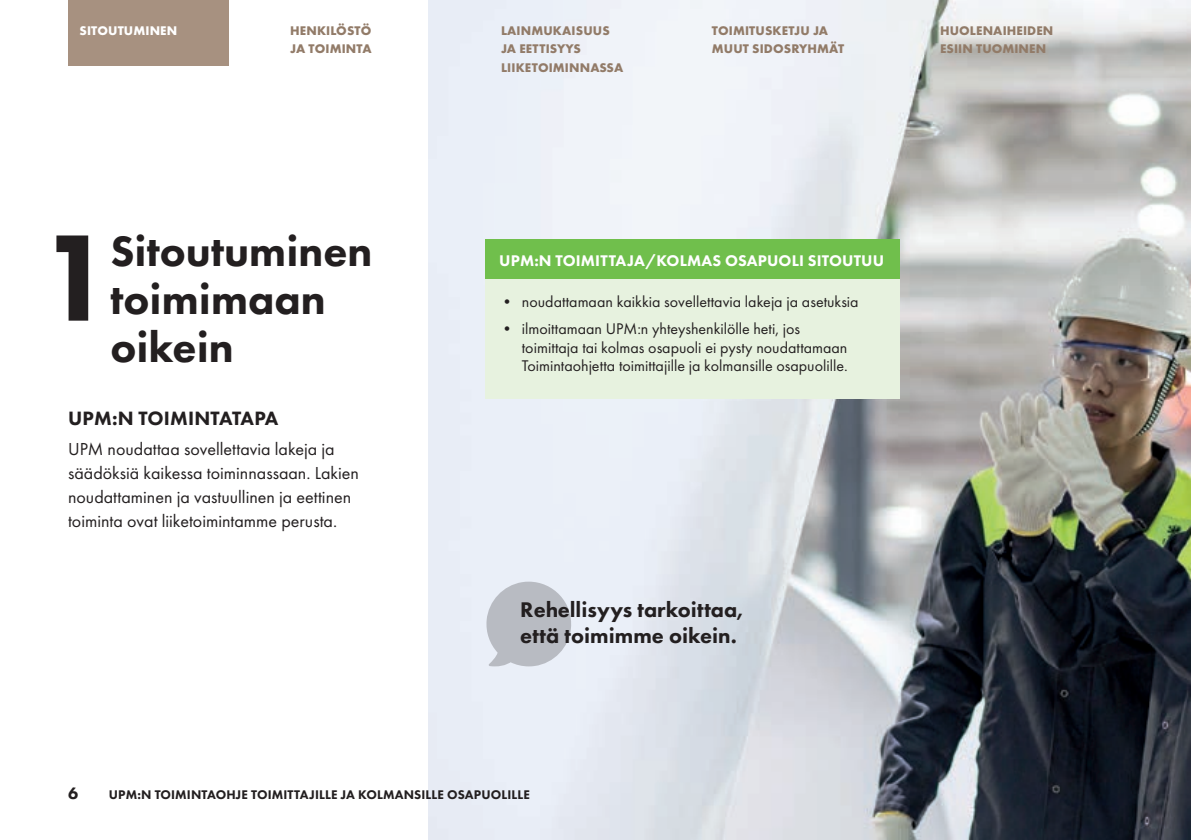
<style>
.page{position:relative;width:1191px;height:840px;background:#fff}
.page>*{position:absolute;margin:0;border:0;box-sizing:border-box;transform-origin:0 0}
.BIG-NUMBER{font:800 127.6px "Futura PT";color:#231f20}
.OTSIKKO_24pt_heavy{font:800 44px/48px "Futura PT";color:#231f20}
.QUOTE{font:800 22px/26px "Futura PT";color:#231f20}
.THE-UPM-WAY_heading{font:800 20px "Futura PT";letter-spacing:.01em;color:#231f20}
.THE-UPM-WAY_body{font:18px/24px "Futura PT";color:#231f20}
.t1{font:800 17px "Futura PT";color:#231f20}
.t2{font:16px/18.6px "Futura PT";color:#231f20}
.GREENBOX_heading{font:800 16px "Futura PT";letter-spacing:.01em;color:#fff}
.NAVIGATION{font:700 13px/18px "Futura PT";letter-spacing:.01em;color:#927b68}
.t3{font:800 13px "Futura PT";letter-spacing:.01em;color:#231f20}
.NAVIGATION-2{font:700 13px "Futura PT";letter-spacing:.01em;color:#fff}
</style>
<div class="page">
<img style="left:428px;top:0;width:763px;height:839px">
<div style="left:485px;top:239px;width:414px;height:159px;background:#e7f2df"></div>
<div style="left:485px;top:239px;width:414px;height:40px;background:#70bf4c"></div>
<svg style="left:485px;top:581px;width:88px;height:85px;background:#c3c6ce"></svg>
<div style="left:68px;top:0;width:160px;height:65px;background:#a79180"></div>
<p class="NAVIGATION" style="left:290px;top:22px;width:83px">HENKILÖSTÖ<br>JA TOIMINTA</p>
<p class="NAVIGATION-2" style="left:79px;top:23px;width:99px">SITOUTUMINEN</p>
<p class="NAVIGATION" style="left:712px;top:22px;width:134px">TOIMITUSKETJU JA<br>MUUT SIDOSRYHMÄT</p>
<p class="NAVIGATION" style="left:940px;top:22px;width:115px">HUOLENAIHEIDEN<br>ESIIN TUOMINEN</p>
<p class="NAVIGATION" style="left:501px;top:22px;width:124px">LAINMUKAISUUS<br>JA EETTISYYS<br>LIIKETOIMINNASSA</p>
<p class="BIG-NUMBER" style="left:39px;top:198px;width:78px">1</p>
<p class="OTSIKKO_24pt_heavy" style="left:110px;top:226px;width:264px">Sitoutuminen toimimaan oikein</p>
<p class="THE-UPM-WAY_heading" style="left:68px;top:405px;width:212px">UPM:N TOIMINTATAPA</p>
<p class="THE-UPM-WAY_body" style="left:68px;top:436px;width:292px">UPM noudattaa sovellettavia lakeja ja säädöksiä kaikessa toiminnassaan. Lakien noudattaminen ja vastuullinen ja eettinen toiminta ovat liiketoimintamme perusta.</p>
<p class="GREENBOX_heading" style="left:499px;top:250px;width:386px">UPM:N TOIMITTAJA/KOLMAS OSAPUOLI SITOUTUU</p>
<p class="t2" style="left:499px;top:292px;width:361px">• noudattamaan kaikkia sovellettavia lakeja ja asetuksia</p>
<p class="t2" style="left:522px;top:319px;width:327px;text-indent:-23px">• ilmoittamaan UPM:n yhteyshenkilölle heti, jos toimittaja tai kolmas osapuoli ei pysty noudattamaan<br>Toimintaohjetta toimittajille ja kolmansille osapuolille.</p>
<p class="QUOTE" style="left:520px;top:595px;width:224px">Rehellisyys tarkoittaa, että toimimme oikein.</p>
<p class="t1" style="left:68px;top:782px;width:12px">6</p>
<p class="t3" style="left:109px;top:785px;width:422px">UPM:N TOIMINTAOHJE TOIMITTAJILLE JA KOLMANSILLE OSAPUOLILLE</p>
</div>
